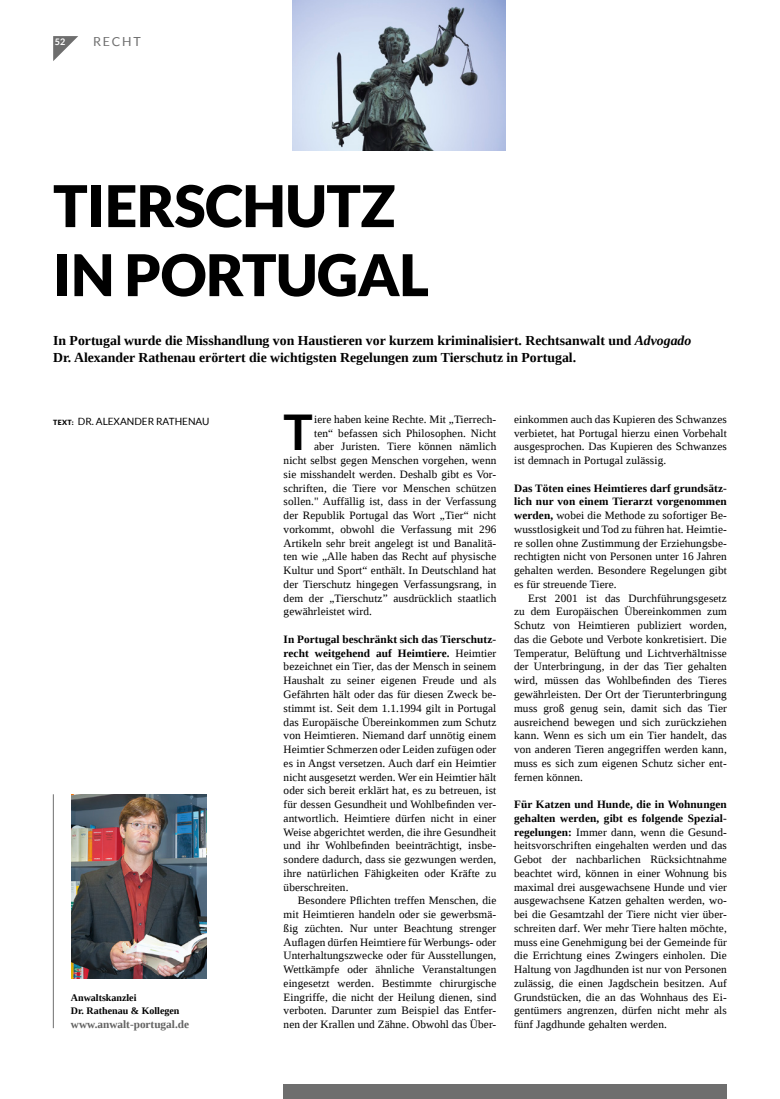
<style>
.page{position:relative;width:780px;height:1099px;background:#fff}
.page>*{position:absolute;margin:0;border:0;box-sizing:border-box;transform-origin:0 0}
.Headline{font:900 57.5px "Lato";letter-spacing:-.01em;color:#000}
.Body{font:700 49.25px "Lato";color:#000}
.Intro{font:700 13.75px "Liberation Serif";color:#000}
.t1{font:12.5px "Lato";letter-spacing:.14em;color:#6e6e6e}
.Body-2{font:11.25px/13.8px "Liberation Serif";letter-spacing:.01em;color:#000;text-align:justify}
.Web{font:700 11.25px "Liberation Serif";color:#636362}
.BU___regular{font:700 10px "Liberation Serif";color:#000}
.t2{font:10px "Lato";color:#000}
.t3{font:700 9px "Lato";color:#fff}
.s1{font-style:italic}
.s2{font-weight:900;font-size:7.12px}
.s3{font-weight:700}
</style>
<div class="page">
<svg style="left:53px;top:36px;width:25px;height:25px"></svg>
<div style="left:283px;top:1084px;width:443px;height:14px;background:#6e6e6e"></div>
<img style="left:292px;top:0;width:213px;height:150px">
<img style="left:72px;top:794px;width:134px;height:184px">
<hr style="left:53px;top:794px;width:1px;height:234px;background:#6e6e6e">
<p class="t3" style="left:55px;top:37px;width:12px">52</p>
<p class="t1" style="left:93px;top:34px;width:49px">RECHT</p>
<p class="Headline" style="left:53px;top:172px;width:344px">TIERSCHUTZ</p>
<p class="Headline" style="left:53px;top:241px;width:377px">IN PORTUGAL</p>
<p class="Intro" style="left:53px;top:331px;width:639px">In Portugal wurde die Misshandlung von Haustieren vor kurzem kriminalisiert. Rechtsanwalt und <span class="s1">Advogado</span></p>
<p class="Intro" style="left:53px;top:348px;width:524px">Dr. Alexander Rathenau erörtert die wichtigsten Regelungen zum Tierschutz in Portugal.</p>
<p class="t2" style="left:53px;top:416px;width:158px"><span class="s2">TEXT:</span> DR. ALEXANDER RATHENAU</p>
<p class="BU___regular" style="left:71px;top:990px;width:67px">Anwaltskanzlei</p>
<p class="BU___regular" style="left:71px;top:1004px;width:110px">Dr. Rathenau &amp; Kollegen</p>
<p class="Web" style="left:71px;top:1016px;width:120px">www.anwalt-portugal.de</p>
<p class="Body" style="left:283px;top:404px;width:31px">T</p>
<p class="Body-2" style="left:314px;top:412px;width:184px">iere haben keine Rechte. Mit „Tierrech-</p>
<p class="Body-2" style="left:314px;top:426px;width:184px">ten“ befassen sich Philosophen. Nicht</p>
<p class="Body-2" style="left:314px;top:439px;width:184px">aber Juristen. Tiere können nämlich</p>
<p class="Body-2" style="left:283px;top:453px;width:214px">nicht selbst gegen Menschen vorgehen, wenn</p>
<p class="Body-2" style="left:283px;top:467px;width:214px">sie misshandelt werden. Deshalb gibt es Vor-</p>
<p class="Body-2" style="left:283px;top:481px;width:214px">schriften, die Tiere vor Menschen schützen</p>
<p class="Body-2" style="left:283px;top:494px;width:214px">sollen." Auffällig ist, dass in der Verfassung</p>
<p class="Body-2" style="left:283px;top:508px;width:214px">der Republik Portugal das Wort „Tier“ nicht</p>
<p class="Body-2" style="left:283px;top:522px;width:214px">vorkommt, obwohl die Verfassung mit 296</p>
<p class="Body-2" style="left:283px;top:536px;width:214px">Artikeln sehr breit angelegt ist und Banalitä-</p>
<p class="Body-2" style="left:283px;top:549px;width:214px">ten wie „Alle haben das Recht auf physische</p>
<p class="Body-2" style="left:283px;top:563px;width:214px">Kultur und Sport“ enthält. In Deutschland hat</p>
<p class="Body-2" style="left:283px;top:577px;width:214px">der Tierschutz hingegen Verfassungsrang, in</p>
<p class="Body-2" style="left:283px;top:591px;width:214px">dem der „Tierschutz” ausdrücklich staatlich</p>
<p class="Body-2" style="left:283px;top:604px;width:90px">gewährleistet wird.</p>
<p class="Body-2" style="left:283px;top:632px;width:214px"><span class="s3">In Portugal beschränkt sich das Tierschutz&shy;recht weitgehend auf Heimtiere.</span> Heimtier bezeichnet ein Tier, das der Mensch in seinem Haushalt zu seiner eigenen Freude und als Gefährten hält oder das für diesen Zweck be&shy;stimmt ist. Seit dem 1.1.1994 gilt in Portugal das Europäische Übereinkommen zum Schutz von Heimtieren. Niemand darf unnötig einem Heimtier Schmerzen oder Leiden zufügen oder es in Angst versetzen. Auch darf ein Heimtier nicht ausgesetzt werden. Wer ein Heimtier hält oder sich bereit erklärt hat, es zu betreuen, ist für dessen Gesundheit und Wohlbefinden ver&shy;antwortlich. Heimtiere dürfen nicht in einer Weise abgerichtet werden, die ihre Gesundheit und ihr Wohlbefinden beeinträchtigt, insbe&shy;sondere dadurch, dass sie gezwungen werden, ihre natürlichen Fähigkeiten oder Kräfte zu überschreiten.</p>
<p class="Body-2" style="left:283px;top:893px;width:214px;text-indent:14px">Besondere Pflichten treffen Menschen, die mit Heimtieren handeln oder sie gewerbsmä&shy;ßig züchten. Nur unter Beachtung strenger Auflagen dürfen Heimtiere für Werbungs- oder Unterhaltungszwecke oder für Ausstellungen, Wettkämpfe oder ähnliche Veranstaltungen eingesetzt werden. Bestimmte chirurgische Eingriffe, die nicht der Heilung dienen, sind verboten. Darunter zum Beispiel das Entfer&shy;nen der Krallen und Zähne. Obwohl das Über-</p>
<p class="Body-2" style="left:514px;top:412px;width:214px">einkommen auch das Kupieren des Schwanzes verbietet, hat Portugal hierzu einen Vorbehalt ausgesprochen. Das Kupieren des Schwanzes ist demnach in Portugal zulässig.</p>
<p class="Body-2" style="left:514px;top:481px;width:214px"><span class="s3">Das Töten eines Heimtieres darf grundsätz&shy;lich nur von einem Tierarzt vorgenommen werden,</span> wobei die Methode zu sofortiger Be&shy;wusstlosigkeit und Tod zu führen hat. Heimtie&shy;re sollen ohne Zustimmung der Erziehungsbe&shy;rechtigten nicht von Personen unter 16 Jahren gehalten werden. Besondere Regelungen gibt es für streuende Tiere.</p>
<p class="Body-2" style="left:514px;top:591px;width:214px;text-indent:14px">Erst 2001 ist das Durchführungsgesetz zu dem Europäischen Übereinkommen zum Schutz von Heimtieren publiziert worden, das die Gebote und Verbote konkretisiert. Die Temperatur, Belüftung und Lichtverhältnisse der Unterbringung, in der das Tier gehalten wird, müssen das Wohlbefinden des Tieres gewährleisten. Der Ort der Tierunterbringung muss groß genug sein, damit sich das Tier ausreichend bewegen und sich zurückziehen kann. Wenn es sich um ein Tier handelt, das von anderen Tieren angegriffen werden kann, muss es sich zum eigenen Schutz sicher ent&shy;fernen können.</p>
<p class="Body-2" style="left:514px;top:797px;width:214px"><span class="s3">Für Katzen und Hunde, die in Wohnungen gehalten werden, gibt es folgende Spezial&shy;regelungen:</span> Immer dann, wenn die Gesund&shy;heitsvorschriften eingehalten werden und das Gebot der nachbarlichen Rücksichtnahme beachtet wird, können in einer Wohnung bis maximal drei ausgewachsene Hunde und vier ausgewachsene Katzen gehalten werden, wo&shy;bei die Gesamtzahl der Tiere nicht vier über&shy;schreiten darf. Wer mehr Tiere halten möchte, muss eine Genehmigung bei der Gemeinde für die Errichtung eines Zwingers einholen. Die Haltung von Jagdhunden ist nur von Personen zulässig, die einen Jagdschein besitzen. Auf Grundstücken, die an das Wohnhaus des Ei&shy;gentümers angrenzen, dürfen nicht mehr als fünf Jagdhunde gehalten werden.</p>
</div>
